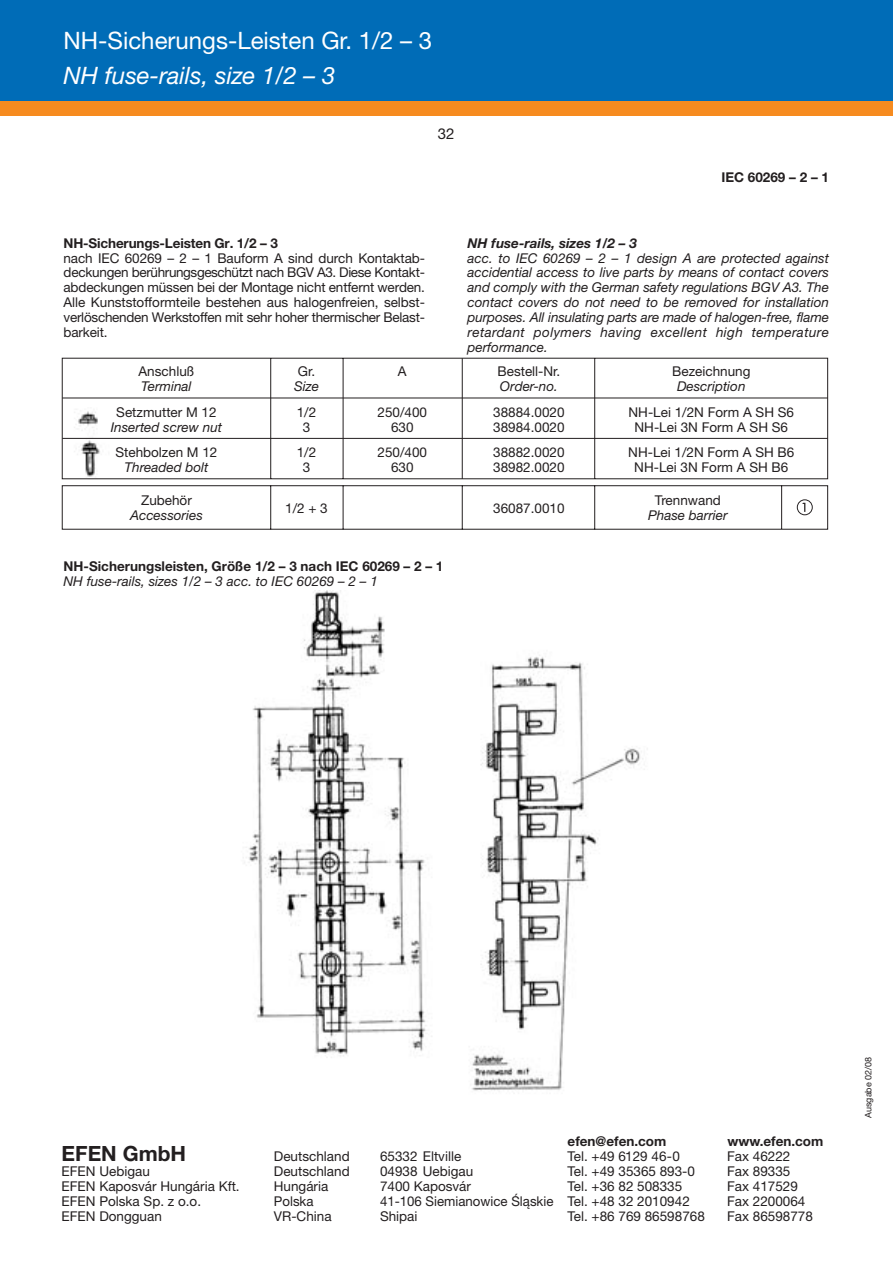
<style>
.page{position:relative;width:893px;height:1263px;background:#fff}
.page>*{position:absolute;margin:0;border:0;box-sizing:border-box;transform-origin:0 0}
.t1{font:24px "Helvetica Neue";color:#fff}
.t2{font:italic 24px "Helvetica Neue";color:#fff}
.t3{font:700 21px "Helvetica Neue";color:#231f20}
.t4{font:15px "Helvetica Neue";color:#231f20}
.t5{font:13.5px/15px "Helvetica Neue";color:#231f20;text-align:center}
.t6{font:italic 13.5px/14.9px "Helvetica Neue";color:#231f20;text-align:justify}
.t7{font:700 13.5px "Helvetica Neue";color:#231f20}
.t8{font:italic 700 13.5px "Helvetica Neue";color:#231f20}
.t9{font:9px "Helvetica Neue";color:#231f20}
.s1{font-family:"Helvetica Neue East A"}
</style>
<div class="page">
<div style="left:0;top:0;width:893px;height:101px;background:#006cb7"></div>
<div style="left:0;top:101px;width:893px;height:14px;background:#f68b1f"></div>
<svg style="left:61px;top:357px;width:767px;height:40px"></svg>
<hr style="left:462px;top:358px;width:1px;height:121px;background:#231f20">
<svg style="left:61px;top:397px;width:767px;height:133px"></svg>
<svg style="left:797px;top:499px;width:16px;height:16px"></svg>
<img style="left:243px;top:590px;width:400px;height:501px">
<h1 class="t1" style="left:64px;top:32px;width:370px">NH-Sicherungs-Leisten Gr. 1/2 – 3</h1>
<h1 class="t2" style="left:64px;top:67px;width:273px">NH fuse-rails, size 1/2 – 3</h1>
<p class="t4" style="left:438px;top:128px;width:18px">32</p>
<p class="t7" style="left:721px;top:172px;width:109px">IEC 60269 – 2 – 1</p>
<p class="t7" style="left:64px;top:238px;width:216px">NH-Sicherungs-Leisten Gr. 1/2 – 3</p>
<p class="t5" style="left:64px;top:252px;width:363px;text-align:justify">nach IEC 60269 – 2 – 1 Bauform A sind durch Kontaktab&shy;deckungen berührungsgeschützt nach BGV A3. Diese Kontakt&shy;abdeckungen müssen bei der Montage nicht entfernt werden.<br>Alle Kunststofformteile bestehen aus halogenfreien, selbst&shy;verlöschenden Werkstoffen mit sehr hoher thermischer Belast&shy;barkeit.</p>
<p class="t5" style="left:139px;top:365px;width:57px">Anschluß</p>
<p class="t6" style="left:141px;top:380px;width:52px">Terminal</p>
<p class="t5" style="left:116px;top:406px;width:102px">Setzmutter M 12</p>
<p class="t6" style="left:111px;top:421px;width:113px">Inserted screw nut</p>
<p class="t5" style="left:115px;top:446px;width:104px">Stehbolzen M 12</p>
<p class="t6" style="left:124px;top:461px;width:86px">Threaded bolt</p>
<p class="t5" style="left:141px;top:494px;width:52px">Zubehör</p>
<p class="t6" style="left:130px;top:509px;width:74px">Accessories</p>
<p class="t5" style="left:298px;top:365px;width:19px">Gr.</p>
<p class="t6" style="left:294px;top:380px;width:26px">Size</p>
<p class="t5" style="left:297px;top:406px;width:21px">1/2<br>3</p>
<p class="t5" style="left:297px;top:446px;width:21px">1/2<br>3</p>
<p class="t5" style="left:285px;top:502px;width:44px">1/2 + 3</p>
<p class="t5" style="left:398px;top:365px;width:10px">A</p>
<p class="t5" style="left:378px;top:406px;width:51px">250/400<br>630</p>
<p class="t5" style="left:378px;top:446px;width:51px">250/400<br>630</p>
<p class="t7" style="left:64px;top:561px;width:381px">NH-Sicherungsleisten, Größe 1/2 – 3 nach IEC 60269 – 2 – 1</p>
<p class="t6" style="left:64px;top:575px;width:316px">NH fuse-rails, sizes 1/2 – 3 acc. to IEC 60269 – 2 – 1</p>
<p class="t8" style="left:468px;top:238px;width:171px">NH fuse-rails, sizes 1/2 – 3</p>
<p class="t6" style="left:468px;top:252px;width:363px">acc. to IEC 60269 – 2 – 1 design A are protected against accidential access to live parts by means of contact covers and comply with the German safety regulations BGV A3. The contact covers do not need to be removed for installation purposes. All insulating parts are made of halogen-free, flame retardant polymers having excellent high temperature performance.</p>
<p class="t5" style="left:498px;top:365px;width:64px">Bestell-Nr.</p>
<p class="t6" style="left:500px;top:380px;width:60px">Order-no.</p>
<p class="t5" style="left:493px;top:406px;width:73px;text-align:left">38884.0020<br>38984.0020</p>
<p class="t5" style="left:493px;top:446px;width:73px;text-align:left">38882.0020<br>38982.0020</p>
<p class="t5" style="left:493px;top:502px;width:73px">36087.0010</p>
<p class="t5" style="left:672px;top:365px;width:80px">Bezeichnung</p>
<p class="t6" style="left:677px;top:380px;width:70px">Description</p>
<p class="t5" style="left:628px;top:406px;width:167px">NH-Lei 1/2N Form A SH S6<br>NH-Lei 3N Form A SH S6</p>
<p class="t5" style="left:628px;top:446px;width:168px">NH-Lei 1/2N Form A SH B6<br>NH-Lei 3N Form A SH B6</p>
<p class="t5" style="left:655px;top:494px;width:68px">Trennwand</p>
<p class="t6" style="left:648px;top:509px;width:81px">Phase barrier</p>
<p class="t7" style="left:568px;top:1136px;width:100px">efen@efen.com</p>
<p class="t7" style="left:727px;top:1136px;width:97px">www.efen.com</p>
<h2 class="t3" style="left:62px;top:1146px;width:126px">EFEN GmbH</h2>
<p class="t5" style="left:274px;top:1150px;width:77px">Deutschland</p>
<p class="t5" style="left:380px;top:1150px;width:83px">65332 Eltville</p>
<p class="t5" style="left:568px;top:1150px;width:114px">Tel. +49 6129 46-0</p>
<p class="t5" style="left:727px;top:1150px;width:65px">Fax 46222</p>
<p class="t5" style="left:62px;top:1165px;width:90px">EFEN Uebigau</p>
<p class="t5" style="left:274px;top:1165px;width:77px">Deutschland</p>
<p class="t5" style="left:380px;top:1165px;width:95px">04938 Uebigau</p>
<p class="t5" style="left:568px;top:1165px;width:129px">Tel. +49 35365 893-0</p>
<p class="t5" style="left:727px;top:1165px;width:65px">Fax 89335</p>
<p class="t5" style="left:62px;top:1180px;width:180px">EFEN Kaposvár Hungária Kft.</p>
<p class="t5" style="left:274px;top:1180px;width:56px">Hungária</p>
<p class="t5" style="left:380px;top:1180px;width:93px">7400 Kaposvár</p>
<p class="t5" style="left:568px;top:1180px;width:116px">Tel. +36 82 508335</p>
<p class="t5" style="left:727px;top:1180px;width:72px">Fax 417529</p>
<p class="t5" style="left:62px;top:1195px;width:141px">EFEN Polska Sp. z o.o.</p>
<p class="t5" style="left:274px;top:1195px;width:41px">Polska</p>
<p class="t5" style="left:380px;top:1195px;width:311px">41-106 Siemianowice <span class="s1">Śląskie</span> Tel. +48 32 2010942</p>
<p class="t5" style="left:727px;top:1195px;width:80px">Fax 2200064</p>
<p class="t5" style="left:62px;top:1210px;width:102px">EFEN Dongguan</p>
<p class="t5" style="left:274px;top:1210px;width:59px">VR-China</p>
<p class="t5" style="left:380px;top:1210px;width:39px">Shipai</p>
<p class="t5" style="left:568px;top:1210px;width:139px">Tel. +86 769 86598768</p>
<p class="t5" style="left:727px;top:1210px;width:87px">Fax 86598778</p>
<p class="t9" style="left:865px;top:1118px;width:63px;rotate:-90deg">Ausgabe 02/08</p>
</div>
